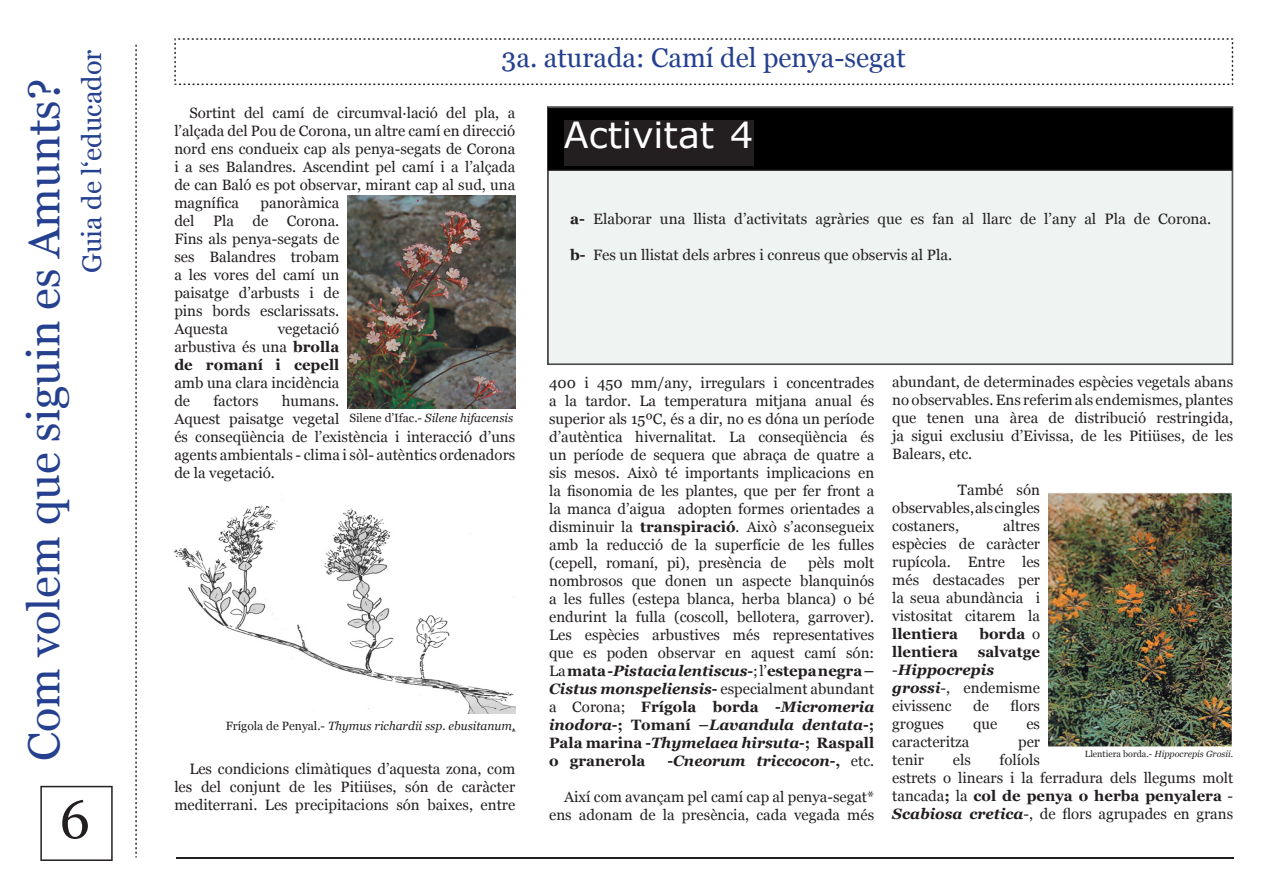
<style>
.page{position:relative;width:1263px;height:893px;background:#fff}
.page>*{position:absolute;margin:0;border:0;box-sizing:border-box;transform-origin:0 0}
.t1{font:54px "Georgia";color:#231f20}
.t2{font:45px "Georgia";color:#25408f}
.t3{font:36px "Verdana";color:#fff}
.t4{font:27px "Georgia";color:#25408f}
.t5{font:15px/18px "Georgia";color:#231f20;text-align:justify}
.t6{font:700 15px "Georgia";color:#231f20}
.t7{font:italic 700 15px "Georgia";color:#231f20}
.t8{font:italic 12px "Georgia";color:#231f20}
.t9{font:italic 9px "Georgia";color:#231f20}
.s1{font-weight:700}
.s2{font-style:normal}
.s3{font-style:italic}
.s4{font-weight:700;font-style:italic}
.s5{font-weight:400;font-style:normal}
.s6{font-weight:400}
</style>
<div class="page">
<hr style="left:176px;top:857px;width:1057px;height:2px;background:#231f20">
<svg style="left:40px;top:786px;width:73px;height:75px"></svg>
<svg style="left:135px;top:45px;width:2px;height:813px"></svg>
<svg style="left:174px;top:38px;width:1059px;height:47px"></svg>
<div style="left:548px;top:171px;width:684px;height:193px;background:#eff3f2"></div>
<svg style="left:547px;top:107px;width:686px;height:64px;background:#030303"></svg>
<div style="left:564px;top:121px;width:189px;height:45px;background:#231f20"></div>
<img style="left:174px;top:505px;width:341px;height:209px">
<img style="left:348px;top:196px;width:167px;height:213px">
<img style="left:1048px;top:493px;width:184px;height:254px">
<h2 class="t2" style="left:19px;top:761px;width:683px;rotate:-90deg">Com volem que siguin es Amunts?</h2>
<h3 class="t4" style="left:77px;top:273px;width:225px;rotate:-90deg">Guia de l ‘educador</h3>
<h1 class="t1" style="left:60px;top:789px;width:32px">6</h1>
<h3 class="t4" style="left:502px;top:43px;width:406px">3a. aturada: Camí del penya-segat</h3>
<p class="t5" style="left:174px;top:103px;width:342px;text-indent:15px">Sortint del camí de circumval·lació del pla, a l’alçada del Pou de Corona, un altre camí en direcció nord ens condueix cap als penya-segats de Corona i a ses Balandres. Ascendint pel camí i a l’alçada de can Baló es pot observar, mirant cap al sud, una magnífica</p>
<p class="t5" style="left:174px;top:193px;width:166px;text-indent:86px">panoràmica del Pla de Corona.<br>Fins als penya-segats de ses Balandres trobam a les vores del camí un paisatge d’arbusts i de pins bords esclarissats.<br>Aquesta</p>
<p class="t5" style="left:174px;top:319px;width:166px;text-indent:103px">vegetació arbustiva és una <span class="s1">brolla de romaní i cepell</span></p>
<p class="t5" style="left:174px;top:373px;width:166px">amb una clara incidència de</p>
<p class="t5" style="left:174px;top:391px;width:342px;text-align:left;text-indent:107px">humans.<br>Aquest paisatge vegetal<br>és conseqüència de l’existència i interacció d’uns agents ambientals - clima i sòl- autèntics ordenadors de la vegetació.</p>
<p class="t5" style="left:213px;top:391px;width:47px">factors</p>
<p class="t8" style="left:349px;top:411px;width:165px"><span class="s2">Silene d’Ifac.-</span> Silene hifacensis</p>
<p class="t8" style="left:226px;top:719px;width:291px"><span class="s2">Frígola de Penyal.-</span> Thymus richardii ssp. ebusitanum<span class="s2">.</span></p>
<p class="t5" style="left:174px;top:760px;width:342px;text-indent:15px">Les condicions climàtiques d’aquesta zona, com les del conjunt de les Pitiüses, són de caràcter mediterrani. Les precipitacions són baixes, entre</p>
<h3 class="t3" style="left:564px;top:112px;width:191px">Activitat 4</h3>
<p class="t5" style="left:570px;top:210px;width:643px"><span class="s1">a-</span> Elaborar una llista d’activitats agràries que es fan al llarc de l’any al Pla de Corona.</p>
<p class="t5" style="left:570px;top:246px;width:384px"><span class="s1">b-</span> Fes un llistat dels arbres i conreus que observis al Pla.</p>
<p class="t5" style="left:549px;top:374px;width:327px">400 i 450 mm/any, irregulars i concentrades a la tardor. La temperatura mitjana anual és superior als 15ºC, és a dir, no es dóna un període d’autèntica hivernalitat. La conseqüència és un període de sequera que abraça de quatre a sis mesos. Això té importants implicacions en la fisonomia de les plantes, que per fer front a la manca d’aigua adopten formes orientades a disminuir la <span class="s1">transpiració</span><span class="s3">.</span> Això s’aconsegueix amb la reducció de la superfície de les fulles (cepell, romaní, pi), presència de</p>
<p class="t5" style="left:549px;top:554px;width:327px;text-indent:259px">pèls molt nombrosos que donen un aspecte blanquinós a les fulles (estepa blanca, herba blanca) o bé endurint la fulla (coscoll, bellotera, garrover).<br>Les espècies arbustives més representatives que es poden observar en aquest camí són:<br>La <span class="s1">mata</span><span class="s4">-Pistacia lentiscus-</span>; l’<span class="s1">estepanegra – </span><span class="s4">Cistus monspeliensis</span><span class="s1">-</span> especialment abundant a Corona; <span class="s1">Frígola borda -</span><span class="s4">Micromeria inodora</span><span class="s1">-; Tomaní –</span><span class="s4">Lavandula dentata</span><span class="s1">-; Pala marina -</span><span class="s4">Thymelaea hirsuta</span><span class="s1">-; Raspall o granerola</span></p>
<p class="t7" style="left:667px;top:752px;width:208px"><span class="s2">-</span>Cneorum triccocon<span class="s2">-,</span> <span class="s5">etc.</span></p>
<p class="t5" style="left:549px;top:788px;width:327px;text-align:right">Així com avançam pel camí cap al penya-segat* ens adonam de la presència, cada vegada més</p>
<p class="t5" style="left:892px;top:373px;width:342px">abundant, de determinades espècies vegetals abans no observables. Ens referim als endemismes, plantes que tenen una àrea de distribució restringida, ja sigui exclusiu d’Eivissa, de les Pitiüses, de les Balears, etc.</p>
<p class="t5" style="left:892px;top:481px;width:149px;text-indent:66px">També són observables, als cingles costaners,</p>
<p class="t5" style="left:892px;top:517px;width:149px;text-indent:111px">altres espècies de caràcter rupícola. Entre les més destacades per la seua abundància i vistositat citarem la</p>
<p class="t6" style="left:892px;top:625px;width:67px">llentiera</p>
<p class="t6" style="left:979px;top:625px;width:62px">borda <span class="s6">o</span></p>
<p class="t6" style="left:892px;top:643px;width:67px">llentiera</p>
<p class="t5" style="left:892px;top:643px;width:149px;text-align:left;text-indent:85px"><span class="s1">salvatge </span>-<span class="s4">Hippocrepis grossi</span>-, endemisme eivissenc</p>
<p class="t5" style="left:973px;top:697px;width:17px">de</p>
<p class="t5" style="left:1010px;top:697px;width:31px">flors</p>
<p class="t5" style="left:892px;top:715px;width:53px">grogues</p>
<p class="t5" style="left:973px;top:715px;width:26px">que</p>
<p class="t5" style="left:1026px;top:715px;width:15px">es</p>
<p class="t5" style="left:892px;top:733px;width:79px">caracteritza</p>
<p class="t5" style="left:1018px;top:733px;width:23px">per</p>
<p class="t5" style="left:892px;top:751px;width:33px">tenir</p>
<p class="t5" style="left:953px;top:751px;width:20px">els</p>
<p class="t9" style="left:1085px;top:748px;width:150px"><span class="s2">Llentiera borda.-</span> Hippocrepis Grosii.</p>
<p class="t5" style="left:892px;top:751px;width:342px;text-align:left;text-indent:107px">folíols<br>estrets o linears i la ferradura dels llegums molt tancada<span class="s1">;</span> la <span class="s1">col de penya o herba penyalera</span> - <span class="s4">Scabiosa cretica</span>-, de flors agrupades en grans</p>
</div>
